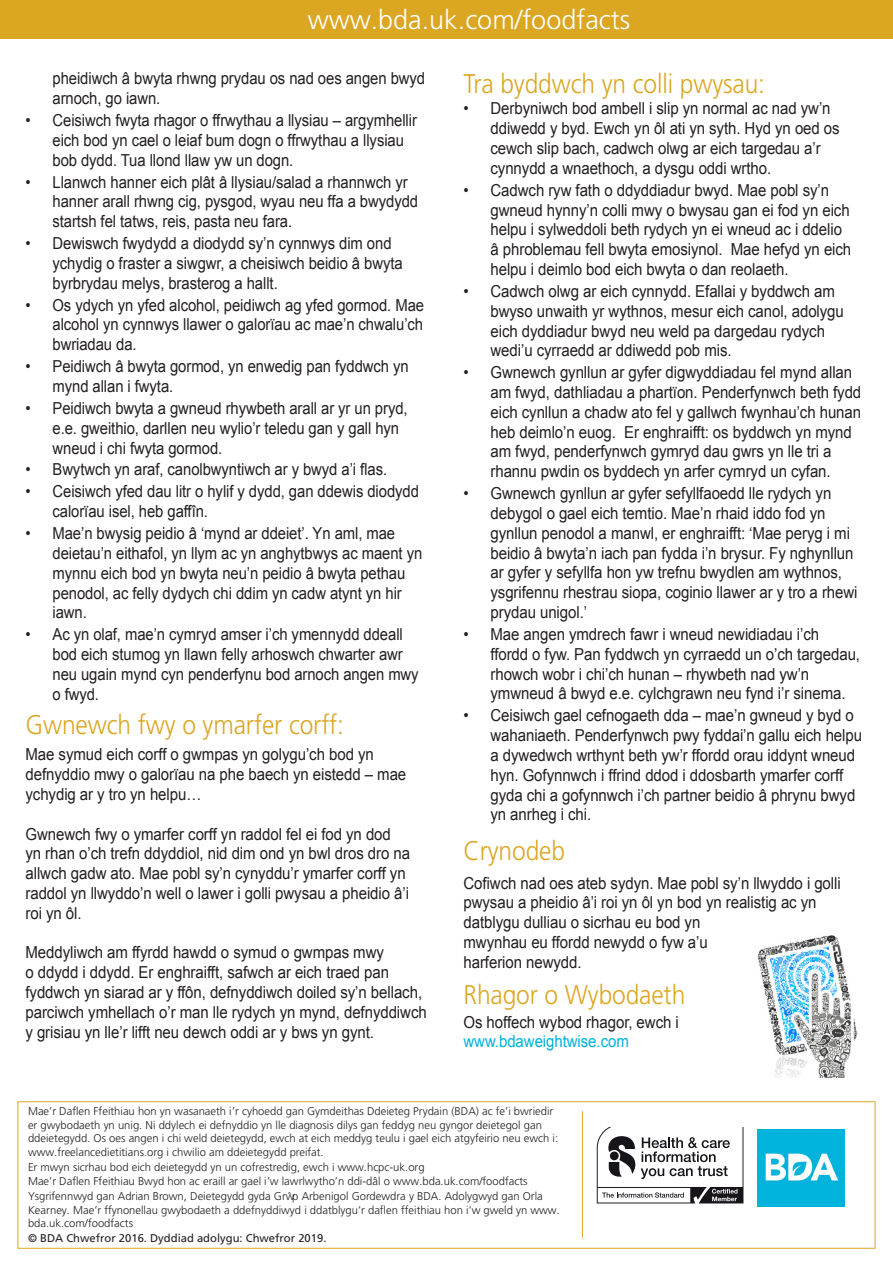
<style>
.page{position:relative;width:893px;height:1263px;background:#fff}
.page>*{position:absolute;margin:0;border:0;box-sizing:border-box;transform-origin:0 0}
.Body{font:300 27px "Frutiger LT Pro";letter-spacing:-.005em;color:#dba723;scale:.91 1}
.t1{font:300 27px "Frutiger LT Pro";color:#fff}
.Subhead_18PT{font:300 27px "Frutiger LT Pro";letter-spacing:-.005em;color:#dba723;scale:.91 1}
.Body-2{font:16.5px/19.8px "Arial";letter-spacing:-.005em;color:#231f20;scale:.91 1}
.Body-3{font:16.5px/19.8px "Arial";letter-spacing:-.005em;color:#231f20;scale:.9 1}
.t2{font:300 11.25px/13.5px "Frutiger LT Pro";color:#231f20}
.t3{font:11.25px "Frutiger LT Pro";color:#231f20}
.s1{color:#00b3dc}
.s2{font-family:"Myriad Pro";font-weight:400}
</style>
<div class="page">
<div style="left:0;top:0;width:893px;height:38px;background:#dba723"></div>
<hr style="left:582px;top:1111px;width:1px;height:127px;background:#dba723">
<svg style="left:597px;top:1127px;width:146px;height:76px"></svg>
<img style="left:757px;top:1130px;width:88px;height:77px">
<img style="left:757px;top:935px;width:101px;height:143px">
<p class="t1" style="left:308px;top:4px;width:324px">www.bda.uk.com/foodfacts</p>
<p class="Body-3" style="left:53px;top:69px;width:416px">pheidiwch â bwyta rhwng prydau os nad oes angen bwyd arnoch, go iawn.</p>
<p class="Body-3" style="left:53px;top:111px;width:406px;text-indent:-27px">• Ceisiwch fwyta rhagor o ffrwythau a llysiau – argymhellir eich bod yn cael o leiaf bum dogn o ffrwythau a llysiau bob dydd. Tua llond llaw yw un dogn.</p>
<p class="Body-3" style="left:53px;top:172px;width:408px;text-indent:-27px">• Llanwch hanner eich plât â llysiau/salad a rhannwch yr hanner arall rhwng cig, pysgod, wyau neu ffa a bwydydd startsh fel tatws, reis, pasta neu fara.</p>
<p class="Body-3" style="left:53px;top:234px;width:391px;text-indent:-27px">• Dewiswch fwydydd a diodydd sy’n cynnwys dim ond ychydig o fraster a siwgwr, a cheisiwch beidio â bwyta byrbrydau melys, brasterog a hallt.</p>
<p class="Body-3" style="left:53px;top:295px;width:414px;text-align:justify;text-indent:-27px">• Os ydych yn yfed alcohol, peidiwch ag yfed gormod. Mae alcohol yn cynnwys llawer o galorïau ac mae’n chwalu’ch bwriadau da.</p>
<p class="Body-3" style="left:53px;top:357px;width:397px;text-indent:-27px">• Peidiwch â bwyta gormod, yn enwedig pan fyddwch yn mynd allan i fwyta.</p>
<p class="Body-3" style="left:53px;top:398px;width:396px;text-indent:-27px">• Peidiwch bwyta a gwneud rhywbeth arall ar yr un pryd, e.e. gweithio, darllen neu wylio’r teledu gan y gall hyn wneud i chi fwyta gormod.</p>
<p class="Body-3" style="left:26px;top:460px;width:403px">• Bwytwch yn araf, canolbwyntiwch ar y bwyd a’i flas.</p>
<p class="Body-3" style="left:53px;top:482px;width:409px;text-indent:-27px">• Ceisiwch yfed dau litr o hylif y dydd, gan ddewis diodydd calorïau isel, heb gaffîn.</p>
<p class="Body-3" style="left:53px;top:524px;width:412px;text-indent:-27px">• Mae’n bwysig peidio â ‘mynd ar ddeiet’. Yn aml, mae deietau’n eithafol, yn llym ac yn anghytbwys ac maent yn mynnu eich bod yn bwyta neu’n peidio â bwyta pethau penodol, ac felly dydych chi ddim yn cadw atynt yn hir iawn.</p>
<p class="Body-3" style="left:53px;top:625px;width:408px;text-indent:-27px">• Ac yn olaf, mae’n cymryd amser i’ch ymennydd ddeall bod eich stumog yn llawn felly arhoswch chwarter awr neu ugain mynd cyn penderfynu bod arnoch angen mwy o fwyd.</p>
<p class="Body" style="left:26px;top:709px;width:351px">Gwnewch fwy o ymarfer corff:</p>
<p class="Body-2" style="left:26px;top:745px;width:420px">Mae symud eich corff o gwmpas yn golygu’ch bod yn defnyddio mwy o galorïau na phe baech yn eistedd – mae ychydig ar y tro yn helpu…</p>
<p class="Body-2" style="left:26px;top:824px;width:424px">Gwnewch fwy o ymarfer corff yn raddol fel ei fod yn dod yn rhan o’ch trefn ddyddiol, nid dim ond yn bwl dros dro na allwch gadw ato. Mae pobl sy’n cynyddu’r ymarfer corff yn raddol yn llwyddo’n well o lawer i golli pwysau a pheidio â’i roi yn ôl.</p>
<p class="Body-2" style="left:26px;top:943px;width:442px">Meddyliwch am ffyrdd hawdd o symud o gwmpas mwy<br>o ddydd i ddydd. Er enghraifft, safwch ar eich traed pan fyddwch yn siarad ar y ffôn, defnyddiwch doiled sy’n bellach, parciwch ymhellach o’r man lle rydych yn mynd, defnyddiwch y grisiau yn lle’r lifft neu dewch oddi ar y bws yn gynt.</p>
<p class="Body" style="left:463px;top:68px;width:333px">Tra byddwch yn colli pwysau:</p>
<p class="Body-2" style="left:490px;top:99px;width:385px;text-indent:-27px">• Derbyniwch bod ambell i slip yn normal ac nad yw’n ddiwedd y byd. Ewch yn ôl ati yn syth. Hyd yn oed os cewch slip bach, cadwch olwg ar eich targedau a’r cynnydd a wnaethoch, a dysgu oddi wrtho.</p>
<p class="Body-2" style="left:490px;top:180px;width:398px;text-indent:-27px">• Cadwch ryw fath o ddyddiadur bwyd. Mae pobl sy’n gwneud hynny’n colli mwy o bwysau gan ei fod yn eich helpu i sylweddoli beth rydych yn ei wneud ac i ddelio â phroblemau fell bwyta emosiynol. Mae hefyd yn eich helpu i deimlo bod eich bwyta o dan reolaeth.</p>
<p class="Body-2" style="left:490px;top:281px;width:390px;text-indent:-27px">• Cadwch olwg ar eich cynnydd. Efallai y byddwch am bwyso unwaith yr wythnos, mesur eich canol, adolygu eich dyddiadur bwyd neu weld pa dargedau rydych wedi’u cyrraedd ar ddiwedd pob mis.</p>
<p class="Body-2" style="left:490px;top:363px;width:409px;text-indent:-27px">• Gwnewch gynllun ar gyfer digwyddiadau fel mynd allan am fwyd, dathliadau a phartïon. Penderfynwch beth fydd eich cynllun a chadw ato fel y gallwch fwynhau’ch hunan heb deimlo’n euog. Er enghraifft: os byddwch yn mynd am fwyd, penderfynwch gymryd dau gwrs yn lle tri a rhannu pwdin os byddech yn arfer cymryd un cyfan.</p>
<p class="Body-2" style="left:490px;top:484px;width:405px;text-indent:-27px">• Gwnewch gynllun ar gyfer sefyllfaoedd lle rydych yn debygol o gael eich temtio. Mae’n rhaid iddo fod yn gynllun penodol a manwl, er enghraifft: ‘Mae peryg i mi beidio â bwyta’n iach pan fydda i’n brysur. Fy nghynllun ar gyfer y sefyllfa hon yw trefnu bwydlen am wythnos, ysgrifennu rhestrau siopa, coginio llawer ar y tro a rhewi prydau unigol.’</p>
<p class="Body-2" style="left:490px;top:624px;width:408px;text-indent:-27px">• Mae angen ymdrech fawr i wneud newidiadau i’ch ffordd o fyw. Pan fyddwch yn cyrraedd un o’ch targedau, rhowch wobr i chi’ch hunan – rhywbeth nad yw’n ymwneud â bwyd e.e. cylchgrawn neu fynd i’r sinema.</p>
<p class="Body-2" style="left:490px;top:706px;width:410px;text-indent:-27px">• Ceisiwch gael cefnogaeth dda – mae’n gwneud y byd o wahaniaeth. Penderfynwch pwy fyddai’n gallu eich helpu a dywedwch wrthynt beth yw’r ffordd orau iddynt wneud hyn. Gofynnwch i ffrind ddod i ddosbarth ymarfer corff gyda chi a gofynnwch i’ch partner beidio â phrynu bwyd yn anrheg i chi.</p>
<p class="Subhead_18PT" style="left:463px;top:835px;width:113px">Crynodeb</p>
<p class="Body-2" style="left:463px;top:873px;width:416px">Cofiwch nad oes ateb sydyn. Mae pobl sy’n llwyddo i golli pwysau a pheidio â’i roi yn ôl yn bod yn realistig ac yn datblygu dulliau o sicrhau eu bod yn<br>mwynhau eu ffordd newydd o fyw a’u<br>harferion newydd.</p>
<p class="Body" style="left:463px;top:978px;width:245px">Rhagor o Wybodaeth</p>
<p class="Body-2" style="left:463px;top:1012px;width:238px">Os hoffech wybod rhagor, ewch i <span class="s1">www.bdaweightwise.com</span></p>
<p class="t2" style="left:28px;top:1105px;width:532px">Mae’r Daflen Ffeithiau hon yn wasanaeth i’r cyhoedd gan Gymdeithas Ddeieteg Prydain (BDA) ac fe’i bwriedir er gwybodaeth yn unig. Ni ddylech ei defnyddio yn lle diagnosis dilys gan feddyg neu gyngor deietegol gan ddeietegydd. Os oes angen i chi weld deietegydd, ewch at eich meddyg teulu i gael eich atgyfeirio neu ewch i: www.freelancedietitians.org i chwilio am ddeietegydd preifat.</p>
<p class="t2" style="left:28px;top:1160px;width:398px">Er mwyn sicrhau bod eich deietegydd yn un cofrestredig, ewch i www.hcpc-uk.org</p>
<p class="t2" style="left:28px;top:1175px;width:501px">Mae’r Daflen Ffeithiau Bwyd hon ac eraill ar gael i’w lawrlwytho’n ddi-dâl o www.bda.uk.com/foodfacts</p>
<p class="t2" style="left:28px;top:1189px;width:533px">Ysgrifennwyd gan Adrian Brown, Deietegydd gyda Grw<span class="s2">ˆ</span>p Arbenigol Gordewdra y BDA. Adolygwyd gan Orla<br>Kearney. Mae’r ffynonellau gwybodaeth a ddefnyddiwyd i ddatblygu’r daflen ffeithiau hon i’w gweld yn www. bda.uk.com/foodfacts</p>
<p class="t3" style="left:28px;top:1231px;width:300px">© BDA Chwefror 2016. Dyddiad adolygu: Chwefror 2019.</p>
</div>
